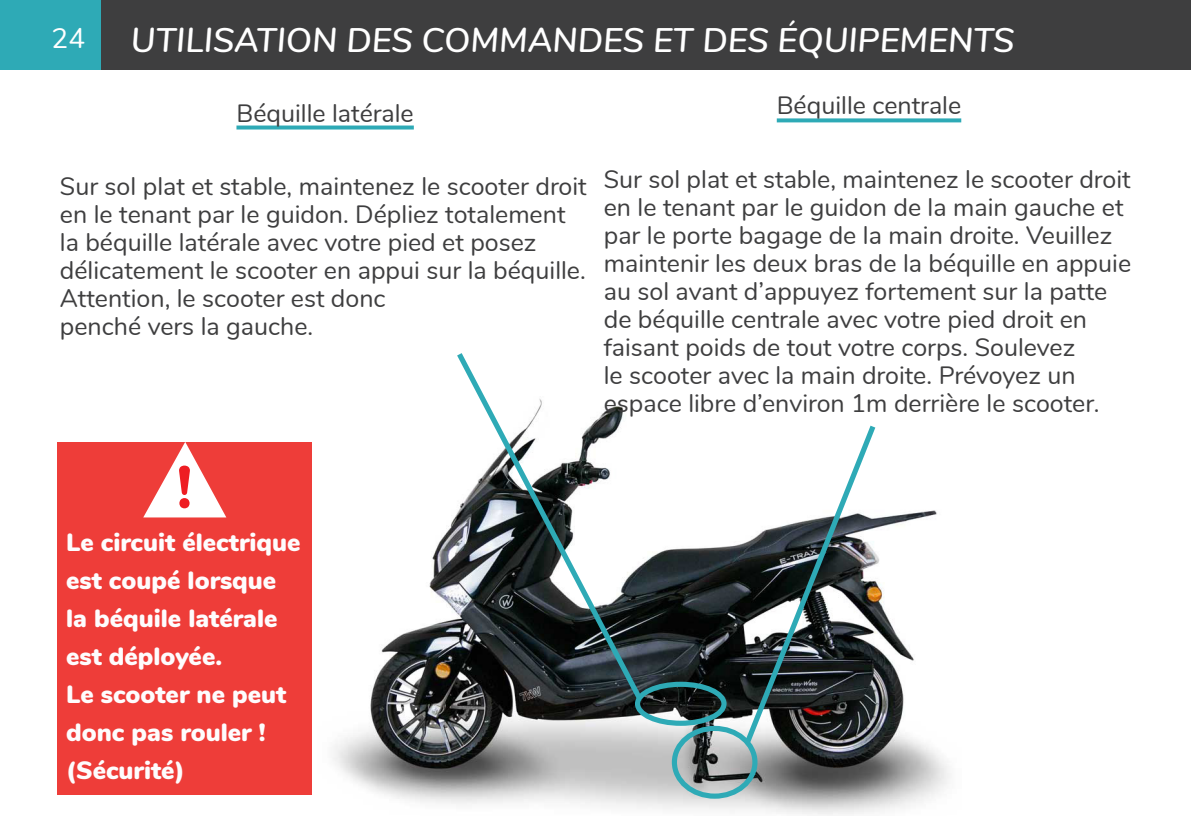
<style>
.page{position:relative;width:1191px;height:840px;background:#fff}
.page>*{position:absolute;margin:0;border:0;box-sizing:border-box;transform-origin:0 0}
.t1{font:800 59.6px "Nunito";color:#ee1d23}
.GROS_TITRE_A_DROITE{font:italic 600 34px "Nunito";color:#fff}
.t2{font:28px "Nunito";color:#fff}
.TEXTE{font:25px/28px "Nunito";color:#3e3e3f}
.TEXTE-2{font:900 25px "Nunito";color:#fefcfd}
.SOUS_TITRE_SOULIGNÉ{font:25px "Nunito";color:#3e3e3f}
</style>
<div class="page">
<div style="left:0;top:0;width:102px;height:70px;background:#2eaab6"></div>
<div style="left:102px;top:0;width:1089px;height:70px;background:#3e3e3f"></div>
<img style="left:333px;top:510px;width:617px;height:305px">
<svg style="left:236px;top:125px;width:178px;height:4px"></svg>
<svg style="left:776px;top:118px;width:185px;height:4px"></svg>
<div style="left:635px;top:681px;width:91px;height:44px;border:5px solid #2eaab6;border-radius:50%"></div>
<svg style="left:452px;top:353px;width:194px;height:351px"></svg>
<div style="left:672px;top:725px;width:85px;height:73px;border:5px solid #2eaab6;border-radius:50%"></div>
<svg style="left:740px;top:425px;width:139px;height:323px"></svg>
<div style="left:57px;top:441px;width:255px;height:353px;background:#ee3d39"></div>
<svg style="left:143px;top:441px;width:83px;height:76px"></svg>
<p class="t2" style="left:52px;top:18px;width:35px">24</p>
<p class="GROS_TITRE_A_DROITE" style="left:131px;top:15px;width:885px">UTILISATION DES COMMANDES ET DES ÉQUIPEMENTS</p>
<p class="SOUS_TITRE_SOULIGNÉ" style="left:236px;top:94px;width:179px">Béquille latérale</p>
<p class="SOUS_TITRE_SOULIGNÉ" style="left:776px;top:87px;width:186px">Béquille centrale</p>
<p class="TEXTE" style="left:60px;top:170px;width:528px">Sur sol plat et stable, maintenez le scooter droit en le tenant par le guidon. Dépliez totalement la béquille latérale avec votre pied et posez délicatement le scooter en appui sur la béquille.</p>
<p class="TEXTE" style="left:60px;top:282px;width:327px">Attention, le scooter est donc penché vers la gauche.</p>
<p class="TEXTE" style="left:604px;top:163px;width:529px">Sur sol plat et stable, maintenez le scooter droit en le tenant par le guidon de la main gauche et par le porte bagage de la main droite. Veuillez maintenir les deux bras de la béquille en appuie au sol avant d’appuyez fortement sur la patte de béquille centrale avec votre pied droit en faisant poids de tout votre corps. Soulevez<br>le scooter avec la main droite. Prévoyez un espace libre d’environ 1m derrière le scooter.</p>
<h1 class="t1" style="left:177px;top:443px;width:17px">!</h1>
<p class="TEXTE-2" style="left:66px;top:523px;width:236px">Le circuit électrique</p>
<p class="TEXTE-2" style="left:66px;top:561px;width:212px">est coupé lorsque</p>
<p class="TEXTE-2" style="left:66px;top:599px;width:213px">la béquile latérale</p>
<p class="TEXTE-2" style="left:66px;top:637px;width:157px">est déployée.</p>
<p class="TEXTE-2" style="left:66px;top:675px;width:222px">Le scooter ne peut</p>
<p class="TEXTE-2" style="left:66px;top:713px;width:201px">donc pas rouler !</p>
<p class="TEXTE-2" style="left:66px;top:751px;width:120px">(Sécurité)</p>
</div>
